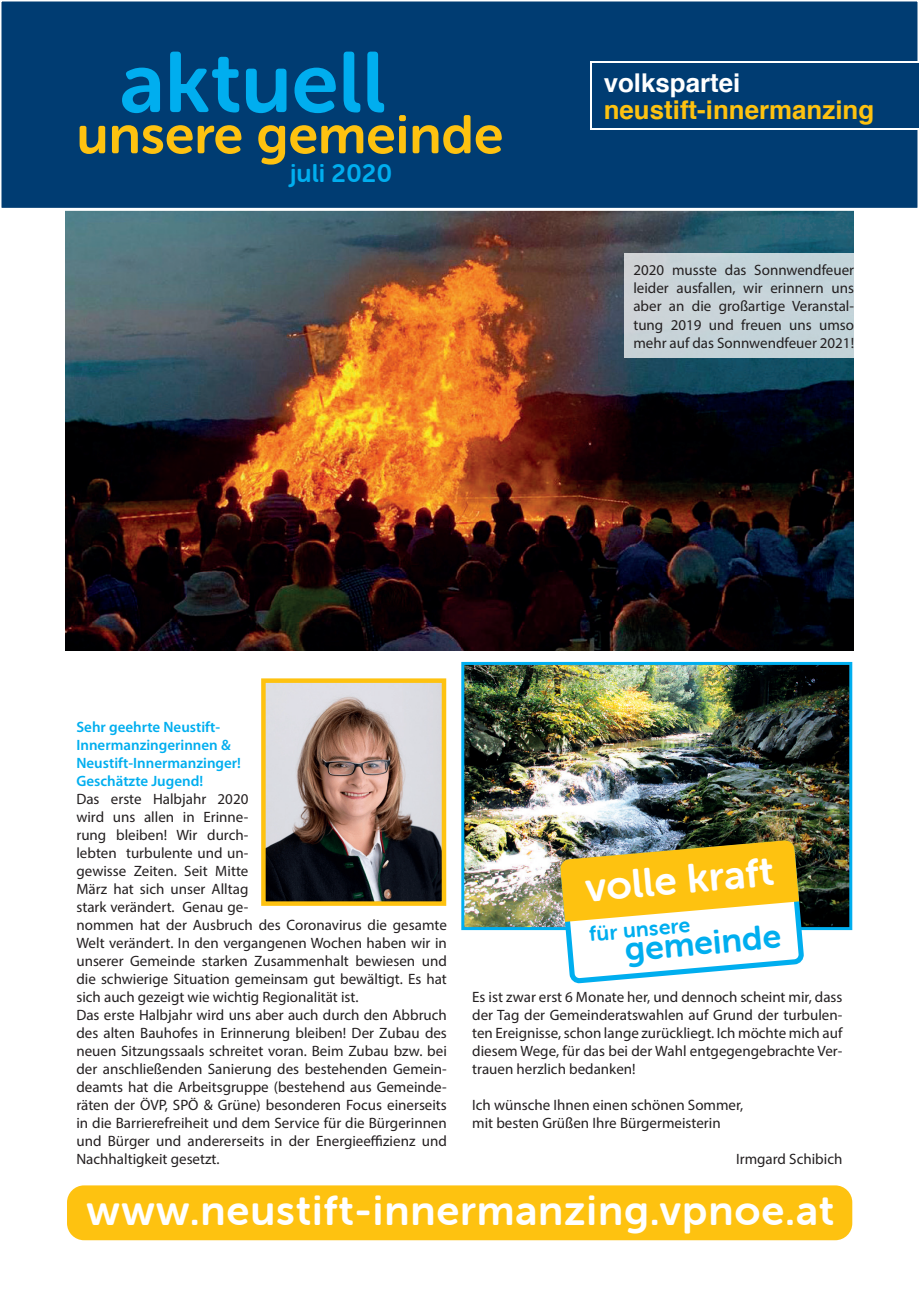
<style>
.page{position:relative;width:919px;height:1289px;background:#fff}
.page>*{position:absolute;margin:0;border:0;box-sizing:border-box;transform-origin:0 0}
.t1{font:85.2px "Museo Sans Rounded 700";color:#00aeef}
.t2{font:53.85px "Museo Sans Rounded 700";color:#fec210}
.t3{font:42px "Museo Sans Rounded 700";letter-spacing:.02em;color:#fff}
.t4{font:40.95px "Museo Sans Rounded 700";color:#fff}
.t5{font:34.2px "Museo Sans Rounded 700";color:#00aeef}
.t6{font:700 25.95px "Helvetica";color:#fec210}
.t7{font:700 25.95px "Helvetica";color:#fff}
.t8{font:25.5px "Museo Sans Rounded 700";color:#00aeef}
.t9{font:21.3px "Museo Sans Rounded 700";color:#00aeef}
.t10{font:15px/18px "Myriad Pro";color:#231f20}
.t11{font:600 15px/18px "Myriad Pro";color:#00aeef}
</style>
<div class="page">
<img style="left:66px;top:211px;width:787px;height:439px">
<div style="left:1px;top:1px;width:917px;height:210px;background:#003c72"></div>
<div style="left:590px;top:62px;width:328px;height:68px;background:linear-gradient(to right,#fff,#fff)"></div>
<div style="left:592px;top:64px;width:326px;height:64px;background:#003c72"></div>
<img style="left:266px;top:683px;width:175px;height:217px">
<div style="left:261px;top:678px;width:185px;height:227px;border:4px solid #fec210"></div>
<img style="left:465px;top:666px;width:383px;height:260px">
<div style="left:461px;top:662px;width:391px;height:268px;border:3px solid #00aeef"></div>
<svg style="left:560px;top:840px;width:244px;height:143px"></svg>
<div style="left:624px;top:253px;width:248px;height:104px;background:#c6d3d9"></div>
<div style="left:67px;top:1185px;width:785px;height:55px;background:#fec210;border-radius:17px"></div>
<h1 class="t1" style="left:120px;top:35px;width:267px">aktuell</h1>
<h2 class="t2" style="left:77px;top:105px;width:428px">unsere gemeinde</h2>
<h3 class="t8" style="left:290px;top:159px;width:104px">juli 2020</h3>
<h3 class="t7" style="left:603px;top:62px;width:138px">volkspartei</h3>
<h3 class="t6" style="left:603px;top:89px;width:272px">neustift-innermanzing</h3>
<p class="t10" style="left:633px;top:261px;width:222px;text-align:justify">2020 musste das Sonnwendfeuer leider ausfallen, wir erinnern uns aber an die großartige Veranstal&shy;tung 2019 und freuen uns umso mehr auf das Sonnwendfeuer 2021!</p>
<p class="t11" style="left:76px;top:718px;width:166px">Sehr geehrte Neustift-<br>Innermanzingerinnen &amp;<br>Neustift-Innermanzinger!<br>Geschätzte Jugend!</p>
<p class="t10" style="left:76px;top:790px;width:372px">Das erste Halbjahr 2020<br>wird uns allen in Erinne-<br>rung bleiben! Wir durch-<br>lebten turbulente und un-<br>gewisse Zeiten. Seit Mitte<br>März hat sich unser Alltag<br>stark verändert. Genau ge-<br>nommen hat der Ausbruch des Coronavirus die gesamte Welt verändert. In den vergangenen Wochen haben wir in unserer Gemeinde starken Zusammenhalt bewiesen und die schwierige Situation gemeinsam gut bewältigt. Es hat sich auch gezeigt wie wichtig Regionalität ist.<br>Das erste Halbjahr wird uns aber auch durch den Abbruch des alten Bauhofes in Erinnerung bleiben! Der Zubau des neuen Sitzungssaals schreitet voran. Beim Zubau bzw. bei der anschließenden Sanierung des bestehenden Gemein&shy;deamts hat die Arbeitsgruppe (bestehend aus Gemeinde&shy;räten der ÖVP, SPÖ &amp; Grüne) besonderen Focus einerseits in die Barrierefreiheit und dem Service für die Bürgerinnen und Bürger und andererseits in der Energieeffizienz und Nachhaltigkeit gesetzt.</p>
<h3 class="t4" style="left:583px;top:864px;width:191px;rotate:-5deg">volle kraft</h3>
<h3 class="t9" style="left:588px;top:922px;width:103px;rotate:-5deg">für unsere</h3>
<h3 class="t5" style="left:623px;top:930px;width:158px;rotate:-5deg">gemeinde</h3>
<p class="t10" style="left:472px;top:988px;width:371px;text-align:justify">Es ist zwar erst 6 Monate her, und dennoch scheint mir, dass der Tag der Gemeinderatswahlen auf Grund der turbulen&shy;ten Ereignisse, schon lange zurückliegt. Ich möchte mich auf diesem Wege, für das bei der Wahl entgegengebrachte Ver&shy;trauen herzlich bedanken!</p>
<p class="t10" style="left:472px;top:1096px;width:272px">Ich wünsche Ihnen einen schönen Sommer, mit besten Grüßen Ihre Bürgermeisterin</p>
<p class="t10" style="left:736px;top:1150px;width:108px">Irmgard Schibich</p>
<h3 class="t3" style="left:86px;top:1186px;width:749px">www.neustift-innermanzing.vpnoe.at</h3>
</div>
